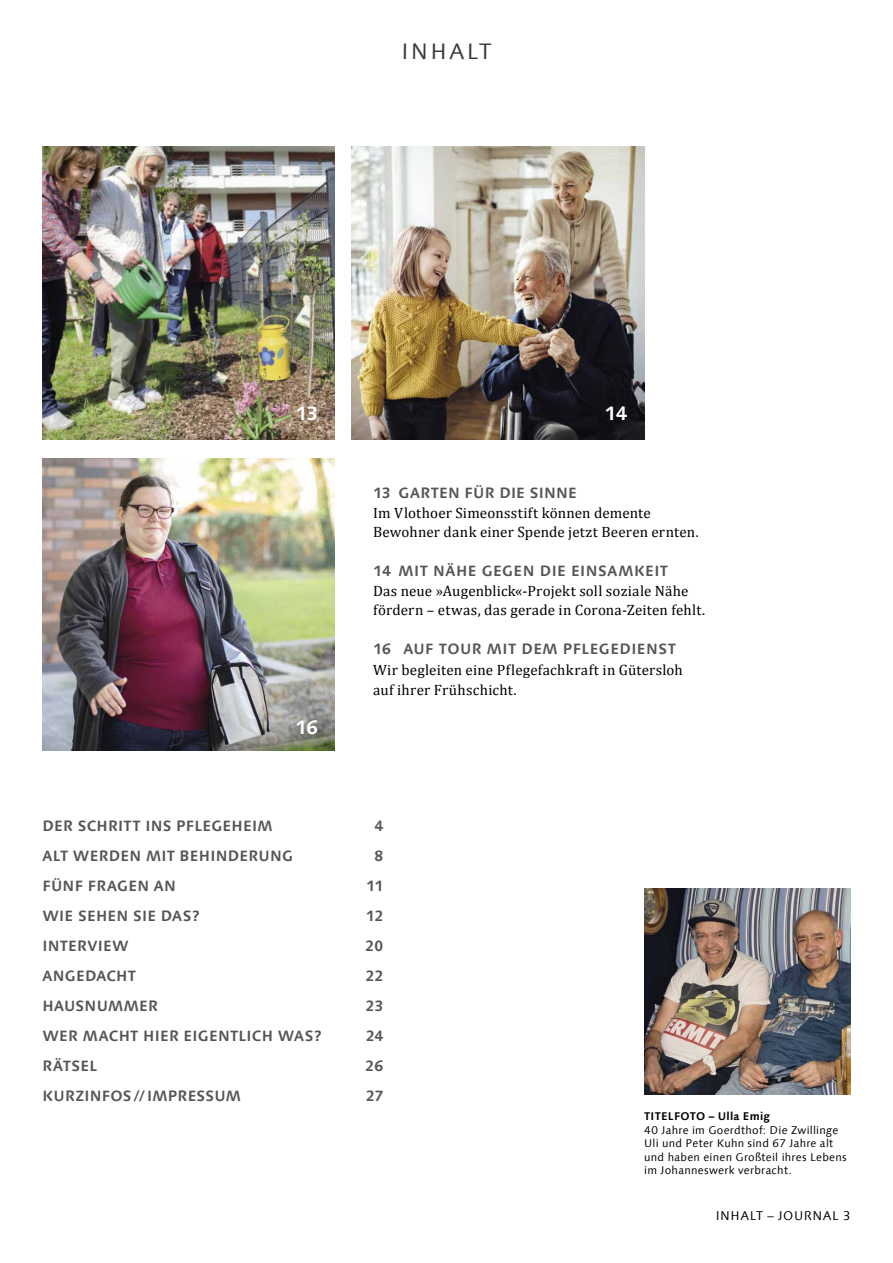
<style>
.page{position:relative;width:893px;height:1263px;background:#fff}
.page>*{position:absolute;margin:0;border:0;box-sizing:border-box;transform-origin:0 0}
.t1{font:22.5px "Linotype Syntax Com";letter-spacing:.1em;color:#393939}
.t2{font:700 19.5px "Linotype Syntax Com";color:#fff}
.t3{font:700 15px "Linotype Syntax Com";letter-spacing:.015em;color:#555}
.t4{font:15px/19.5px "Cambria";letter-spacing:.015em;color:#000}
.t5{font:12.75px "Linotype Syntax Com";letter-spacing:.04em;color:#000}
.t6{font:11.25px/13.5px "Linotype Syntax Com";letter-spacing:.025em;color:#000}
.t7{font:700 11.25px "Linotype Syntax Com";letter-spacing:.02em;color:#000}
</style>
<div class="page">
<img style="left:644px;top:889px;width:206px;height:206px">
<img style="left:43px;top:458px;width:292px;height:293px">
<img style="left:43px;top:147px;width:292px;height:292px">
<img style="left:352px;top:147px;width:292px;height:292px">
<h1 class="t1" style="left:402px;top:37px;width:91px">INHALT</h1>
<h2 class="t2" style="left:295px;top:401px;width:24px">13</h2>
<h2 class="t2" style="left:605px;top:400px;width:24px">14</h2>
<h2 class="t2" style="left:295px;top:714px;width:24px">16</h2>
<p class="t3" style="left:373px;top:483px;width:205px">13 GARTEN FÜR DIE SINNE</p>
<p class="t4" style="left:373px;top:503px;width:327px">Im Vlothoer Simeonsstift können demente<br>Bewohner dank einer Spende jetzt Beeren ernten.</p>
<p class="t3" style="left:373px;top:561px;width:297px">14 MIT NÄHE GEGEN DIE EINSAMKEIT</p>
<p class="t4" style="left:373px;top:581px;width:334px">Das neue »Augenblick«-Projekt soll soziale Nähe fördern – etwas, das gerade in Corona-Zeiten fehlt.</p>
<p class="t3" style="left:373px;top:639px;width:305px">16 AUF TOUR MIT DEM PFLEGEDIENST</p>
<p class="t4" style="left:373px;top:660px;width:311px">Wir begleiten eine Pflegefachkraft in Gütersloh auf ihrer Frühschicht.</p>
<p class="t3" style="left:43px;top:816px;width:232px">DER SCHRITT INS PFLEGEHEIM</p>
<p class="t3" style="left:374px;top:816px;width:10px">4</p>
<p class="t3" style="left:43px;top:846px;width:252px">ALT WERDEN MIT BEHINDERUNG</p>
<p class="t3" style="left:374px;top:846px;width:10px">8</p>
<p class="t3" style="left:43px;top:876px;width:135px">FÜNF FRAGEN AN</p>
<p class="t3" style="left:366px;top:876px;width:19px">11</p>
<p class="t3" style="left:43px;top:906px;width:159px">WIE SEHEN SIE DAS?</p>
<p class="t3" style="left:366px;top:906px;width:19px">12</p>
<p class="t3" style="left:43px;top:936px;width:88px">INTERVIEW</p>
<p class="t3" style="left:365px;top:936px;width:19px">20</p>
<p class="t3" style="left:43px;top:966px;width:95px">ANGEDACHT</p>
<p class="t3" style="left:365px;top:966px;width:19px">22</p>
<p class="t3" style="left:43px;top:996px;width:117px">HAUSNUMMER</p>
<p class="t3" style="left:365px;top:996px;width:19px">23</p>
<p class="t3" style="left:43px;top:1026px;width:281px">WER MACHT HIER EIGENTLICH WAS?</p>
<p class="t3" style="left:366px;top:1026px;width:19px">24</p>
<p class="t3" style="left:43px;top:1056px;width:56px">RÄTSEL</p>
<p class="t3" style="left:365px;top:1056px;width:19px">26</p>
<p class="t3" style="left:43px;top:1086px;width:200px">KURZINFOS//IMPRESSUM</p>
<p class="t3" style="left:366px;top:1086px;width:19px">27</p>
<p class="t7" style="left:644px;top:1109px;width:127px">TITELFOTO – Ulla Emig</p>
<p class="t6" style="left:644px;top:1123px;width:204px">40 Jahre im Goerdthof: Die Zwillinge Uli und Peter Kuhn sind 67 Jahre alt und haben einen Großteil ihres Lebens im Johanneswerk verbracht.</p>
<p class="t5" style="left:716px;top:1207px;width:136px">INHALT – JOURNAL 3</p>
</div>
